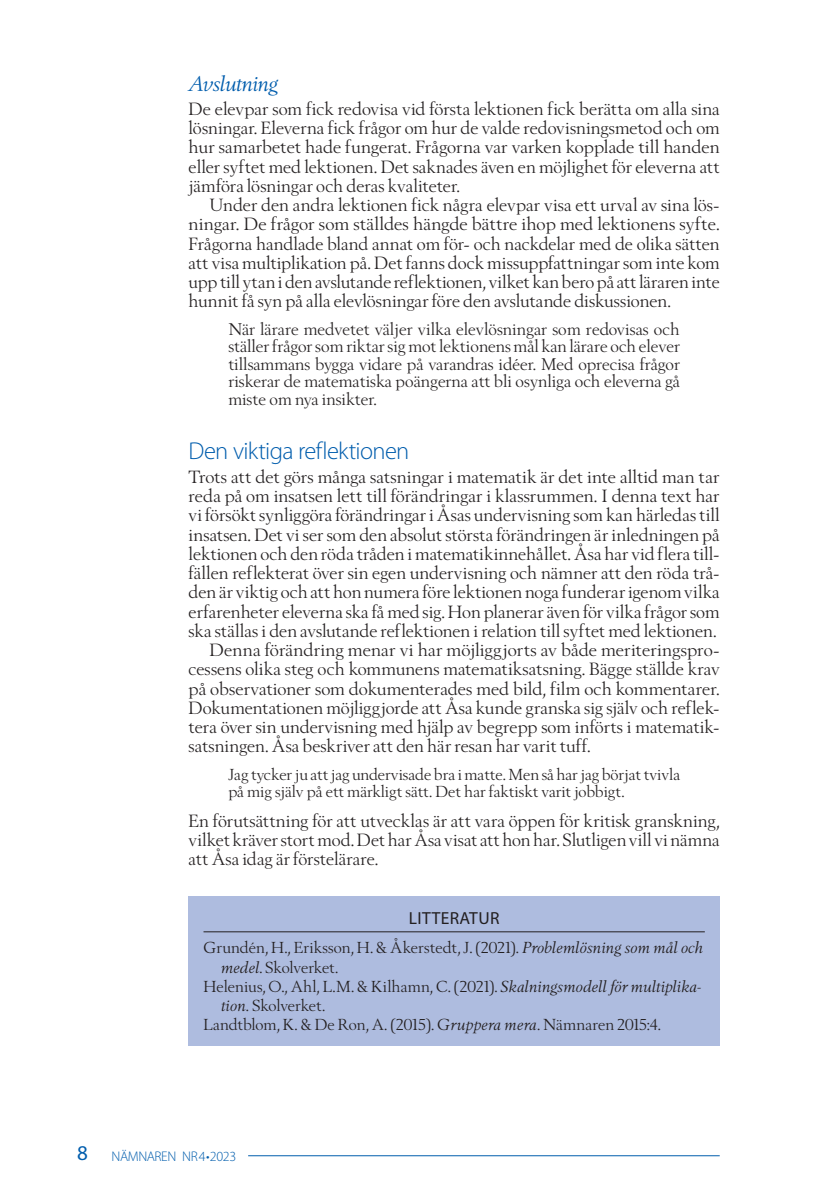
<style>
.page{position:relative;width:819px;height:1201px;background:#fff}
.page>*{position:absolute;margin:0;border:0;box-sizing:border-box;transform-origin:0 0}
.t1{font:300 24.5px "Myriad Pro";letter-spacing:-.025em;color:#015dad}
.t2{font:italic 21px "Berling Nova Display Pro";letter-spacing:-.025em;color:#015dad}
.t3{font:17.5px/19.2px "Berling Nova Display Pro";letter-spacing:.005em;color:#231f20;text-align:justify}
.t4{font:17.5px "Myriad Pro";letter-spacing:.02em;color:#231f20}
.t5{font:16.62px/17.5px "Berling Nova Display Pro";color:#231f20;text-align:justify}
.t6{font:15.75px/17.5px "Berling Nova Display Pro";color:#231f20}
.t7{font:300 14px "Myriad Pro";letter-spacing:-.03em;color:#015dad}
.s1{font-style:italic}
.s2{font-weight:400;font-size:21px}
</style>
<div class="page">
<hr style="left:248px;top:1155px;width:471px;height:1px;background:#015dad">
<div style="left:189px;top:896px;width:530px;height:149px;background:#aebcdf"></div>
<hr style="left:203px;top:931px;width:501px;height:1px;background:#231f20">
<p class="t2" style="left:189px;top:71px;width:91px">Avslutning</p>
<p class="t3" style="left:189px;top:99px;width:532px">De elevpar som fick redovisa vid första lektionen fick berätta om alla sina lösningar. Eleverna fick frågor om hur de valde redovisningsmetod och om hur samarbetet hade fungerat. Frågorna var varken kopplade till handen eller syftet med lektionen. Det saknades även en möjlighet för eleverna att jämföra lösningar och deras kvaliteter.</p>
<p class="t3" style="left:189px;top:195px;width:532px;text-indent:21px">Under den andra lektionen fick några elevpar visa ett urval av sina lös&shy;ningar. De frågor som ställdes hängde bättre ihop med lektionens syfte.<br>Frågorna handlade bland annat om för- och nackdelar med de olika sätten att visa multiplikation på. Det fanns dock missuppfattningar som inte kom upp till ytan i den avslutande reflektionen, vilket kan bero på att läraren inte hunnit få syn på alla elevlösningar före den avslutande diskussionen.</p>
<p class="t5" style="left:228px;top:320px;width:453px">När lärare medvetet väljer vilka elevlösningar som redovisas och ställer frågor som riktar sig mot lektionens mål kan lärare och elever tillsammans bygga vidare på varandras idéer. Med oprecisa frågor riskerar de matematiska poängerna att bli osynliga och eleverna gå miste om nya insikter.</p>
<h1 class="t1" style="left:189px;top:437px;width:222px">Den viktiga reflektionen</h1>
<p class="t3" style="left:189px;top:467px;width:532px">Trots att det görs många satsningar i matematik är det inte alltid man tar</p>
<p class="t3" style="left:189px;top:486px;width:532px">reda på om insatsen lett till förändringar i klassrummen. I denna text har</p>
<p class="t3" style="left:189px;top:505px;width:532px">vi försökt synliggöra förändringar i Åsas undervisning som kan härledas till</p>
<p class="t3" style="left:189px;top:524px;width:532px">insatsen. Det vi ser som den absolut största förändringen är inledningen på</p>
<p class="t3" style="left:189px;top:544px;width:532px">lektionen och den röda tråden i matematikinnehållet. Åsa har vid flera till-</p>
<p class="t3" style="left:189px;top:563px;width:532px">fällen reflekterat över sin egen undervisning och nämner att den röda trå-</p>
<p class="t3" style="left:189px;top:582px;width:532px">den är viktig och att hon numera före lektionen noga funderar igenom vilka</p>
<p class="t3" style="left:189px;top:601px;width:532px">erfarenheter eleverna ska få med sig. Hon planerar även för vilka frågor som</p>
<p class="t3" style="left:189px;top:621px;width:529px">ska ställas i den avslutande reflektionen i relation till syftet med lektionen.</p>
<p class="t3" style="left:210px;top:640px;width:511px">Denna förändring menar vi har möjliggjorts av både meriteringspro-</p>
<p class="t3" style="left:189px;top:659px;width:532px">cessens olika steg och kommunens matematiksatsning. Bägge ställde krav</p>
<p class="t3" style="left:189px;top:678px;width:532px">på observationer som dokumenterades med bild, film och kommentarer.</p>
<p class="t3" style="left:189px;top:698px;width:532px">Dokumentationen möjliggjorde att Åsa kunde granska sig själv och reflek-</p>
<p class="t3" style="left:189px;top:717px;width:532px">tera över sin undervisning med hjälp av begrepp som införts i matematik-</p>
<p class="t3" style="left:189px;top:736px;width:403px">satsningen. Åsa beskriver att den här resan har varit tuff.</p>
<p class="t6" style="left:228px;top:765px;width:453px">Jag tycker ju att jag undervisade bra i matte. Men så har jag börjat tvivla på mig själv på ett märkligt sätt. Det har faktiskt varit jobbigt.</p>
<p class="t3" style="left:189px;top:810px;width:532px">En förutsättning för att utvecklas är att vara öppen för kritisk granskning, vilket kräver stort mod. Det har Åsa visat att hon har. Slutligen vill vi nämna att Åsa idag är förstelärare.</p>
<p class="t4" style="left:409px;top:909px;width:92px">LITTERATUR</p>
<p class="t6" style="left:203px;top:938px;width:501px">Grundén, H., Eriksson, H. &amp; Åkerstedt, J. (2021). <span class="s1">Problemlösning som mål och</span></p>
<p class="t6" style="left:221px;top:958px;width:119px"><span class="s1">medel.</span> Skolverket.</p>
<p class="t6" style="left:203px;top:977px;width:499px">Helenius, O., Ahl, L.M. &amp; Kilhamn, C. (2021). <span class="s1">Skalningsmodell för multiplika-</span></p>
<p class="t6" style="left:221px;top:996px;width:106px"><span class="s1">tion</span>. Skolverket.</p>
<p class="t6" style="left:203px;top:1015px;width:459px">Landtblom, K. &amp; De Ron, A. (2015). <span class="s1">Gruppera mera</span>. Nämnaren 2015:4.</p>
<p class="t7" style="left:77px;top:1148px;width:161px"><span class="s2">8</span> NÄMNAREN NR4•2023</p>
</div>
